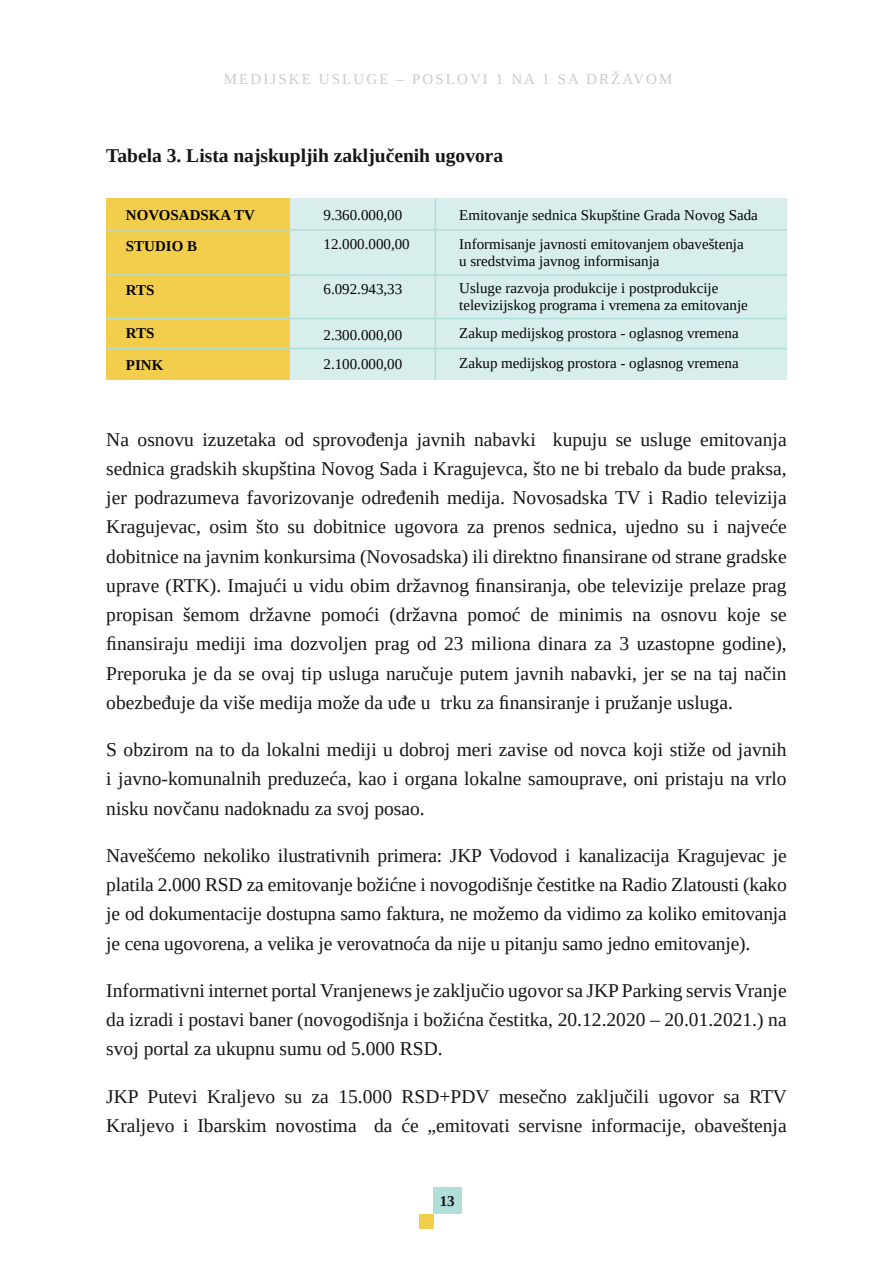
<style>
.page{position:relative;width:893px;height:1263px;background:#fff}
.page>*{position:absolute;margin:0;border:0;box-sizing:border-box;transform-origin:0 0}
.t1{font:19.5px/29.2px "Tinos";color:#171616;text-align:justify}
.t2{font:700 19.5px "Tinos";color:#171616}
.t3{font:15px/28.5px "Tinos";color:#040503}
.t4{font:15px "Tinos";letter-spacing:.14em;color:#cbcbcb}
.t5{font:700 15px/31.5px "Tinos";color:#040503}
.t6{font:700 15px "Tinos";color:#171616}
</style>
<div class="page">
<div style="left:419px;top:1214px;width:14px;height:14px;background:#f3ce4d"></div>
<div style="left:433px;top:1187px;width:28px;height:27px;background:#b0ded9"></div>
<div style="left:106px;top:198px;width:184px;height:182px;background:#f3ce4d"></div>
<div style="left:290px;top:198px;width:497px;height:182px;background:#d8eeec"></div>
<hr style="left:106px;top:229px;width:681px;height:2px;background:#b0ded9">
<hr style="left:106px;top:274px;width:681px;height:2px;background:#b0ded9">
<hr style="left:106px;top:318px;width:681px;height:1px;background:#b0ded9">
<hr style="left:106px;top:348px;width:681px;height:1px;background:#b0ded9">
<hr style="left:435px;top:198px;width:1px;height:182px;background:#b0ded9">
<p class="t4" style="left:224px;top:70px;width:450px">MEDIJSKE USLUGE – POSLOVI 1 NA 1 SA DRŽAVOM</p>
<p class="t2" style="left:106px;top:142px;width:398px">Tabela 3. Lista najskupljih zaključenih ugovora</p>
<p class="t5" style="left:126px;top:199px;width:131px">NOVOSADSKA TV<br>STUDIO B</p>
<p class="t5" style="left:126px;top:274px;width:30px">RTS</p>
<p class="t5" style="left:126px;top:317px;width:39px">RTS<br>PINK</p>
<p class="t3" style="left:324px;top:201px;width:88px">9.360.000,00<br>12.000.000,00</p>
<p class="t3" style="left:324px;top:274px;width:80px">6.092.943,33</p>
<p class="t3" style="left:324px;top:321px;width:80px">2.300.000,00<br>2.100.000,00</p>
<p class="t3" style="left:459px;top:201px;width:300px">Emitovanje sednica Skupštine Grada Novog Sada<br>Informisanje javnosti emitovanjem obaveštenja</p>
<p class="t3" style="left:459px;top:247px;width:261px;line-height:27.5px">u sredstvima javnog informisanja<br>Usluge razvoja produkcije i postprodukcije</p>
<p class="t3" style="left:459px;top:292px;width:290px;line-height:27.6px">televizijskog programa i vremena za emitovanje<br>Zakup medijskog prostora - oglasnog vremena</p>
<p class="t3" style="left:459px;top:349px;width:281px">Zakup medijskog prostora - oglasnog vremena</p>
<p class="t1" style="left:106px;top:424px;width:682px">Na osnovu izuzetaka od sprovođenja javnih nabavki kupuju se usluge emitovanja sednica gradskih skupština Novog Sada i Kragujevca, što ne bi trebalo da bude praksa, jer podrazumeva favorizovanje određenih medija. Novosadska TV i Radio televizija Kragujevac, osim što su dobitnice ugovora za prenos sednica, ujedno su i najveće dobitnice na javnim konkursima (Novosadska) ili direktno finansirane od strane gradske uprave (RTK). Imajući u vidu obim državnog finansiranja, obe televizije prelaze prag propisan šemom državne pomoći (državna pomoć de minimis na osnovu koje se finansiraju mediji ima dozvoljen prag od 23 miliona dinara za 3 uzastopne godine), Preporuka je da se ovaj tip usluga naručuje putem javnih nabavki, jer se na taj način obezbeđuje da više medija može da uđe u trku za finansiranje i pružanje usluga.</p>
<p class="t1" style="left:106px;top:735px;width:682px">S obzirom na to da lokalni mediji u dobroj meri zavise od novca koji stiže od javnih i javno-komunalnih preduzeća, kao i organa lokalne samouprave, oni pristaju na vrlo nisku novčanu nadoknadu za svoj posao.</p>
<p class="t1" style="left:106px;top:841px;width:682px">Navešćemo nekoliko ilustrativnih primera: JKP Vodovod i kanalizacija Kragujevac je platila 2.000 RSD za emitovanje božićne i novogodišnje čestitke na Radio Zlatousti (kako je od dokumentacije dostupna samo faktura, ne možemo da vidimo za koliko emitovanja je cena ugovorena, a velika je verovatnoća da nije u pitanju samo jedno emitovanje).</p>
<p class="t1" style="left:106px;top:976px;width:682px">Informativni internet portal Vranjenews je zaključio ugovor sa JKP Parking servis Vranje da izradi i postavi baner (novogodišnja i božićna čestitka, 20.12.2020 – 20.01.2021.) na svoj portal za ukupnu sumu od 5.000 RSD.</p>
<p class="t1" style="left:106px;top:1081px;width:682px">JKP Putevi Kraljevo su za 15.000 RSD+PDV mesečno zaključili ugovor sa RTV<br>Kraljevo i Ibarskim novostima da će „emitovati servisne informacije, obaveštenja</p>
<p class="t6" style="left:440px;top:1191px;width:16px">13</p>
</div>
